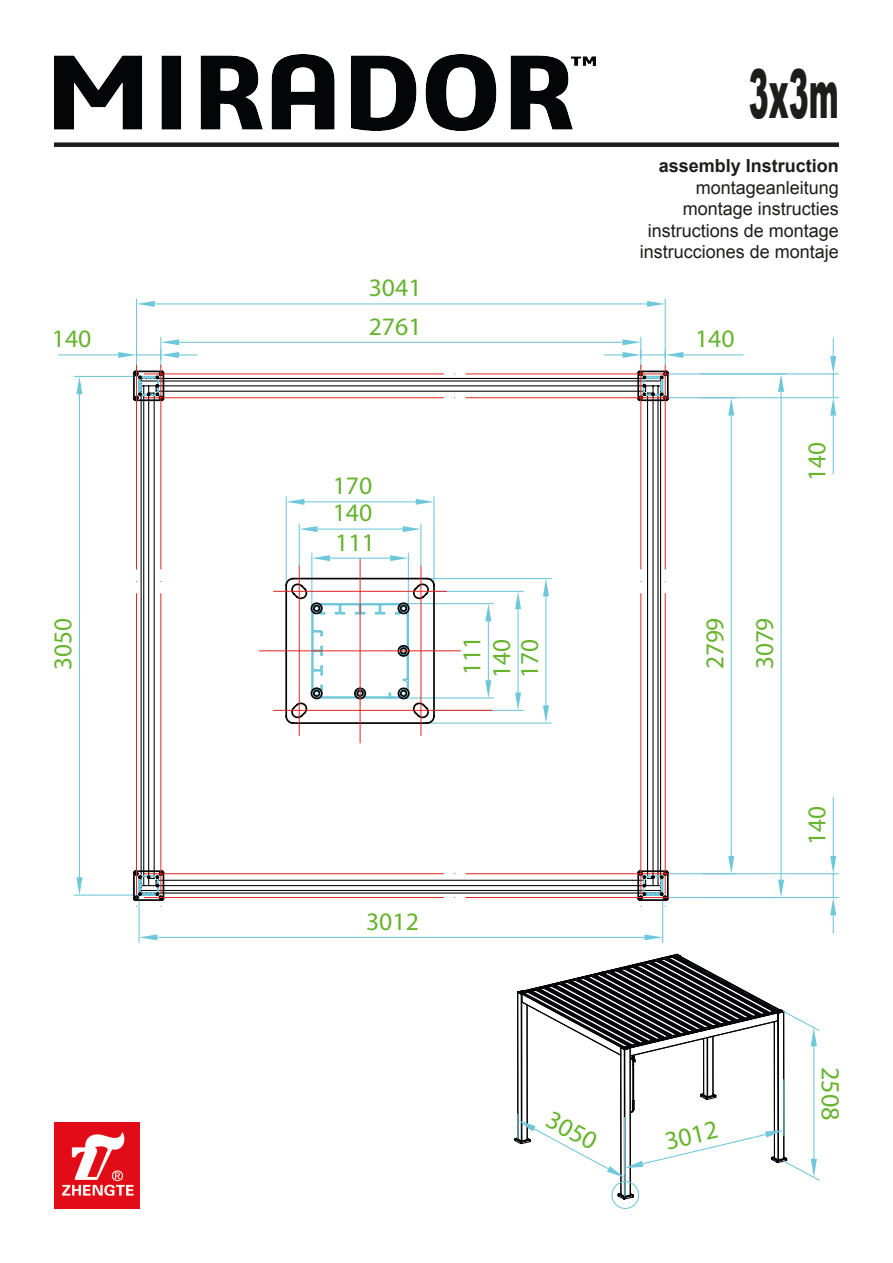
<style>
.page{position:relative;width:893px;height:1263px;background:#fff}
.page>*{position:absolute;margin:0;border:0;box-sizing:border-box;transform-origin:0 0}
.t1{font:900 67.5px "Arial";color:#1d1d1b;scale:.44 1}
.t2{font:26.1px "Myriad Pro";color:#66b32e}
.t3{font:25.8px/28.8px "Myriad Pro";color:#66b32e;text-align:justify}
.t4{font:25.2px/29.1px "Myriad Pro";color:#66b32e}
.t5{font:18px "Arial";color:#1d1d1b}
.t6{font:700 18px "Arial";color:#1d1d1b}
</style>
<div class="page">
<img style="left:54px;top:54px;width:541px;height:76px">
<div style="left:54px;top:142px;width:785px;height:5px;background:#1d1d1b"></div>
<img style="left:54px;top:1123px;width:86px;height:86px">
<hr style="left:160px;top:337px;width:1px;height:30px;background:#6ec7da">
<hr style="left:640px;top:337px;width:1px;height:30px;background:#6ec7da">
<hr style="left:136px;top:299px;width:1px;height:66px;background:#6ec7da">
<hr style="left:665px;top:299px;width:1px;height:66px;background:#6ec7da">
<hr style="left:155px;top:303px;width:492px;height:1px;background:#6ec7da">
<svg style="left:137px;top:301px;width:18px;height:6px"></svg>
<svg style="left:647px;top:301px;width:18px;height:6px"></svg>
<hr style="left:138px;top:892px;width:2px;height:50px;background:#6ec7da">
<hr style="left:662px;top:892px;width:1px;height:50px;background:#6ec7da">
<hr style="left:157px;top:937px;width:487px;height:1px;background:#6ec7da">
<svg style="left:139px;top:934px;width:18px;height:6px"></svg>
<svg style="left:644px;top:934px;width:19px;height:6px"></svg>
<hr style="left:74px;top:894px;width:68px;height:1px;background:#6ec7da">
<hr style="left:74px;top:376px;width:68px;height:1px;background:#6ec7da">
<hr style="left:79px;top:394px;width:1px;height:483px;background:#6ec7da">
<svg style="left:76px;top:877px;width:6px;height:18px"></svg>
<svg style="left:76px;top:377px;width:6px;height:17px"></svg>
<hr style="left:669px;top:873px;width:67px;height:1px;background:#6ec7da">
<hr style="left:669px;top:397px;width:67px;height:1px;background:#6ec7da">
<hr style="left:731px;top:416px;width:1px;height:440px;background:#6ec7da">
<svg style="left:728px;top:856px;width:6px;height:17px"></svg>
<svg style="left:728px;top:398px;width:6px;height:18px"></svg>
<hr style="left:669px;top:373px;width:117px;height:1px;background:#6ec7da">
<hr style="left:669px;top:897px;width:117px;height:1px;background:#6ec7da">
<hr style="left:780px;top:392px;width:2px;height:488px;background:#6ec7da">
<svg style="left:778px;top:374px;width:6px;height:18px"></svg>
<svg style="left:778px;top:880px;width:6px;height:17px"></svg>
<hr style="left:58px;top:354px;width:60px;height:1px;background:#6ec7da">
<hr style="left:683px;top:354px;width:60px;height:1px;background:#6ec7da">
<hr style="left:700px;top:373px;width:138px;height:1px;background:#6ec7da">
<hr style="left:700px;top:397px;width:138px;height:1px;background:#6ec7da">
<hr style="left:833px;top:416px;width:1px;height:58px;background:#6ec7da">
<svg style="left:830px;top:338px;width:6px;height:78px"></svg>
<hr style="left:703px;top:897px;width:135px;height:1px;background:#6ec7da">
<hr style="left:703px;top:873px;width:135px;height:1px;background:#6ec7da">
<hr style="left:833px;top:797px;width:1px;height:59px;background:#6ec7da">
<svg style="left:830px;top:856px;width:6px;height:77px"></svg>
<svg style="left:118px;top:339px;width:565px;height:567px"></svg>
<hr style="left:273px;top:591px;width:174px;height:1px;background:#e52421">
<hr style="left:360px;top:559px;width:1px;height:184px;background:#e52421">
<hr style="left:259px;top:650px;width:202px;height:1px;background:#e52421">
<hr style="left:273px;top:710px;width:219px;height:1px;background:#e52421">
<hr style="left:299px;top:566px;width:1px;height:170px;background:#e52421">
<hr style="left:421px;top:566px;width:1px;height:170px;background:#e52421">
<svg style="left:516px;top:953px;width:304px;height:256px"></svg>
<p class="t1" style="left:749px;top:45px;width:206px">3x3m</p>
<h3 class="t4" style="left:369px;top:273px;width:54px">3041</h3>
<p class="t6" style="left:659px;top:154px;width:182px">assembly Instruction</p>
<p class="t5" style="left:696px;top:175px;width:145px">montageanleitung</p>
<p class="t5" style="left:683px;top:197px;width:158px">montage instructies</p>
<p class="t5" style="left:648px;top:219px;width:193px">instructions de montage</p>
<p class="t5" style="left:640px;top:240px;width:201px">instrucciones de montaje</p>
<h3 class="t4" style="left:369px;top:311px;width:54px">2761</h3>
<h3 class="t4" style="left:52px;top:324px;width:41px">140</h3>
<h3 class="t4" style="left:695px;top:324px;width:41px">140</h3>
<h3 class="t4" style="left:333px;top:471px;width:41px">170</h3>
<h3 class="t4" style="left:333px;top:498px;width:44px">140<br>111</h3>
<h3 class="t3" style="left:48px;top:670px;width:53px;rotate:-90deg">3050</h3>
<h3 class="t3" style="left:689px;top:669px;width:53px;line-height:49.8px;rotate:-90deg">2799<br>3079</h3>
<h3 class="t3" style="left:457px;top:678px;width:43px;rotate:-90deg">111<br>140<br>170</h3>
<h3 class="t3" style="left:802px;top:480px;width:40px;rotate:-90deg">140</h3>
<h3 class="t4" style="left:366px;top:906px;width:54px">3012</h3>
<h3 class="t3" style="left:802px;top:844px;width:40px;rotate:-90deg">140</h3>
<h2 class="t2" style="left:556px;top:1103px;width:55px;rotate:28deg">3050</h2>
<h2 class="t2" style="left:662px;top:1125px;width:55px;rotate:-13deg">3012</h2>
<h2 class="t2" style="left:846px;top:1067px;width:55px;rotate:90deg">2508</h2>
</div>
